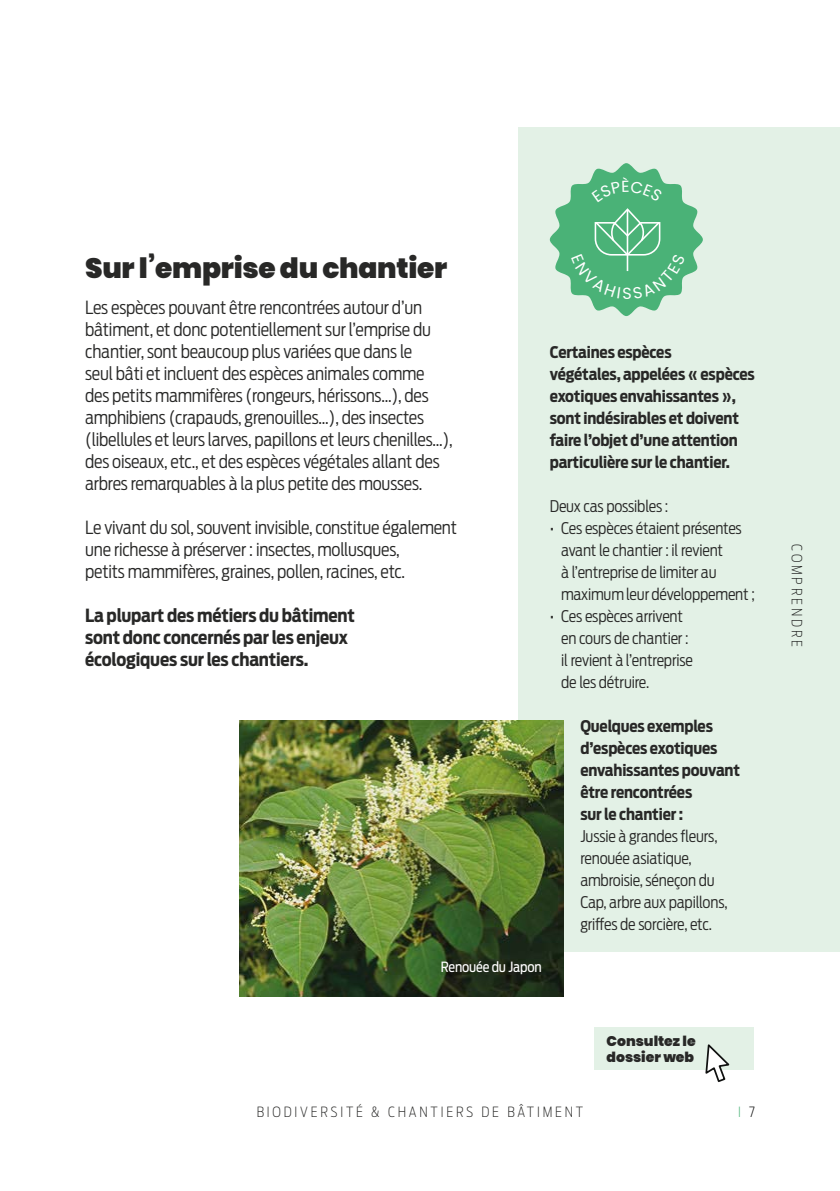
<style>
.page{position:relative;width:840px;height:1191px;background:#fff}
.page>*{position:absolute;margin:0;border:0;box-sizing:border-box;transform-origin:0 0}
.t1{font:900 28px "Poppins";letter-spacing:-.01em;color:#282827}
.t2{font:300 18px/22px "Antenna Cond";letter-spacing:-.01em;color:#282827}
.t3{font:700 18px/22px "Antenna Cond";letter-spacing:-.01em;color:#282827}
.t4{font:300 16px/22px "Antenna Cond";letter-spacing:-.01em;color:#282827}
.t5{font:700 16px/22px "Antenna Cond";letter-spacing:-.01em;color:#282827}
.t6{font:200 14px "Antenna Cond";letter-spacing:.2em;color:#282827}
.t7{font:900 14px/16px "Poppins";color:#282827}
.t8{font:14px "Antenna Cond";letter-spacing:-.01em;color:#fff}
.t9{font:200 14px "Antenna Cond";color:#4ab277}
.s1{color:#000}
</style>
<div class="page">
<div style="left:517px;top:127px;width:322px;height:825px;background:#e3f1e6"></div>
<img style="left:240px;top:720px;width:323px;height:276px">
<div style="left:594px;top:1027px;width:159px;height:42px;background:#e3f1e6"></div>
<svg style="left:704px;top:1044px;width:27px;height:38px"></svg>
<svg style="left:549px;top:163px;width:153px;height:153px"></svg>
<h1 class="t1" style="left:85px;top:252px;width:363px">Sur l’emprise du chantier</h1>
<p class="t2" style="left:85px;top:297px;width:369px">Les espèces pouvant être rencontrées autour d’un bâtiment, et donc potentiellement sur l’emprise du chantier, sont beaucoup plus variées que dans le<br>seul bâti et incluent des espèces animales comme des petits mammifères (rongeurs, hérissons…), des amphibiens (crapauds, grenouilles…), des insectes (libellules et leurs larves, papillons et leurs chenilles…), des oiseaux, etc., et des espèces végétales allant des arbres remarquables à la plus petite des mousses.</p>
<p class="t2" style="left:85px;top:516px;width:373px">Le vivant du sol, souvent invisible, constitue également une richesse à préserver : insectes, mollusques,<br>petits mammifères, graines, pollen, racines, etc.</p>
<p class="t3" style="left:85px;top:604px;width:271px">La plupart des métiers du bâtiment sont donc concernés par les enjeux écologiques sur les chantiers.</p>
<p class="t5" style="left:549px;top:341px;width:206px">Certaines espèces<br>végétales, appelées « espèces exotiques envahissantes », sont indésirables et doivent faire l’objet d’une attention particulière sur le chantier.</p>
<p class="t4" style="left:549px;top:495px;width:120px">Deux cas possibles :</p>
<p class="t4" style="left:561px;top:517px;width:195px;text-indent:-11px">• Ces espèces étaient présentes avant le chantier : il revient<br>à l’entreprise de limiter au maximum leur développement ;</p>
<p class="t4" style="left:561px;top:605px;width:133px;text-indent:-11px">• Ces espèces arrivent en cours de chantier : il revient à l’entreprise de les détruire.</p>
<p class="t5" style="left:580px;top:715px;width:161px">Quelques exemples d’espèces exotiques envahissantes pouvant être rencontrées<br>sur le chantier :</p>
<p class="t4" style="left:580px;top:825px;width:149px">Jussie à grandes fleurs, renouée asiatique, ambroisie, séneçon du<br>Cap, arbre aux papillons, griffes de sorcière, etc.</p>
<p class="t8" style="left:440px;top:958px;width:102px">Renouée du Japon</p>
<p class="t7" style="left:606px;top:1033px;width:91px">Consultez le dossier web</p>
<p class="t6" style="left:256px;top:1103px;width:328px">BIODIVERSITÉ &amp; CHANTIERS DE BÂTIMENT</p>
<p class="t9" style="left:737px;top:1103px;width:18px">I <span class="s1">7</span></p>
<p class="t6" style="left:804px;top:544px;width:104px;rotate:90deg">COMPRENDRE</p>
</div>
